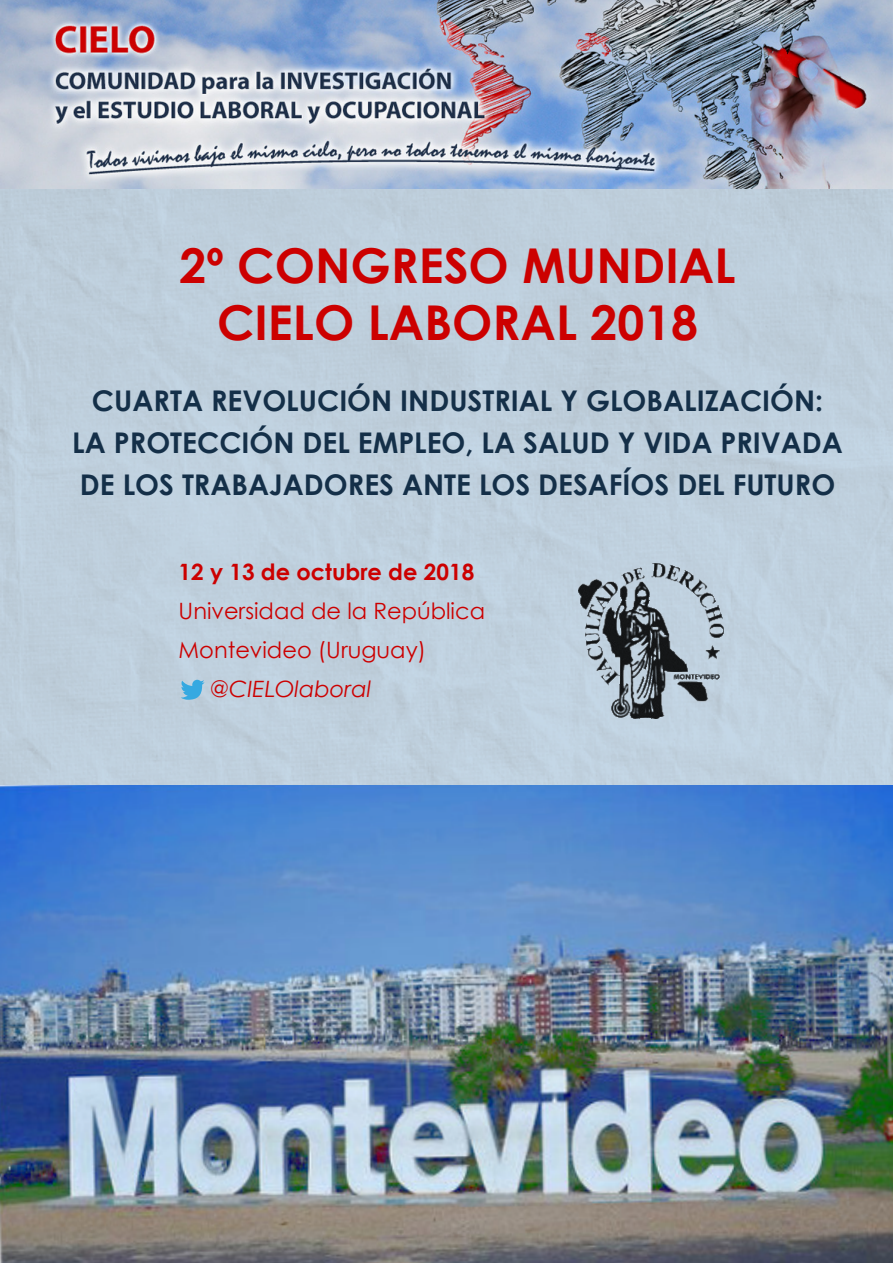
<style>
.page{position:relative;width:893px;height:1263px;background:#fff}
.page>*{position:absolute;margin:0;border:0;box-sizing:border-box;transform-origin:0 0}
.t1{font:700 48px/57.6px "Century Gothic";color:#c00;text-align:center}
.t2{font:700 28.5px/42px "Century Gothic";color:#142f48;text-align:center}
.t3{font:22.5px/39px "Century Gothic";color:#c00}
.t4{font:700 22.5px "Century Gothic";color:#c00}
.t5{font:italic 22.5px "Century Gothic";color:#c00}
</style>
<div class="page">
<img style="left:0;top:0;width:893px;height:190px">
<img style="left:0;top:784px;width:893px;height:479px">
<div style="left:0;top:190px;width:893px;height:594px;background:#bfcfdd"></div>
<svg style="left:181px;top:680px;width:24px;height:20px"></svg>
<img style="left:578px;top:563px;width:145px;height:155px">
<h1 class="t1" style="left:180px;top:235px;width:557px">2º CONGRESO MUNDIAL<br>CIELO LABORAL 2018</h1>
<p class="t2" style="left:72px;top:379px;width:772px">CUARTA REVOLUCIÓN INDUSTRIAL Y GLOBALIZACIÓN:<br>LA PROTECCIÓN DEL EMPLEO, LA SALUD Y VIDA PRIVADA<br>DE LOS TRABAJADORES ANTE LOS DESAFÍOS DEL FUTURO</p>
<p class="t4" style="left:179px;top:558px;width:297px">12 y 13 de octubre de 2018</p>
<p class="t3" style="left:179px;top:591px;width:308px">Universidad de la República<br>Montevideo (Uruguay)</p>
<p class="t5" style="left:210px;top:675px;width:163px">@CIELOlaboral</p>
</div>
